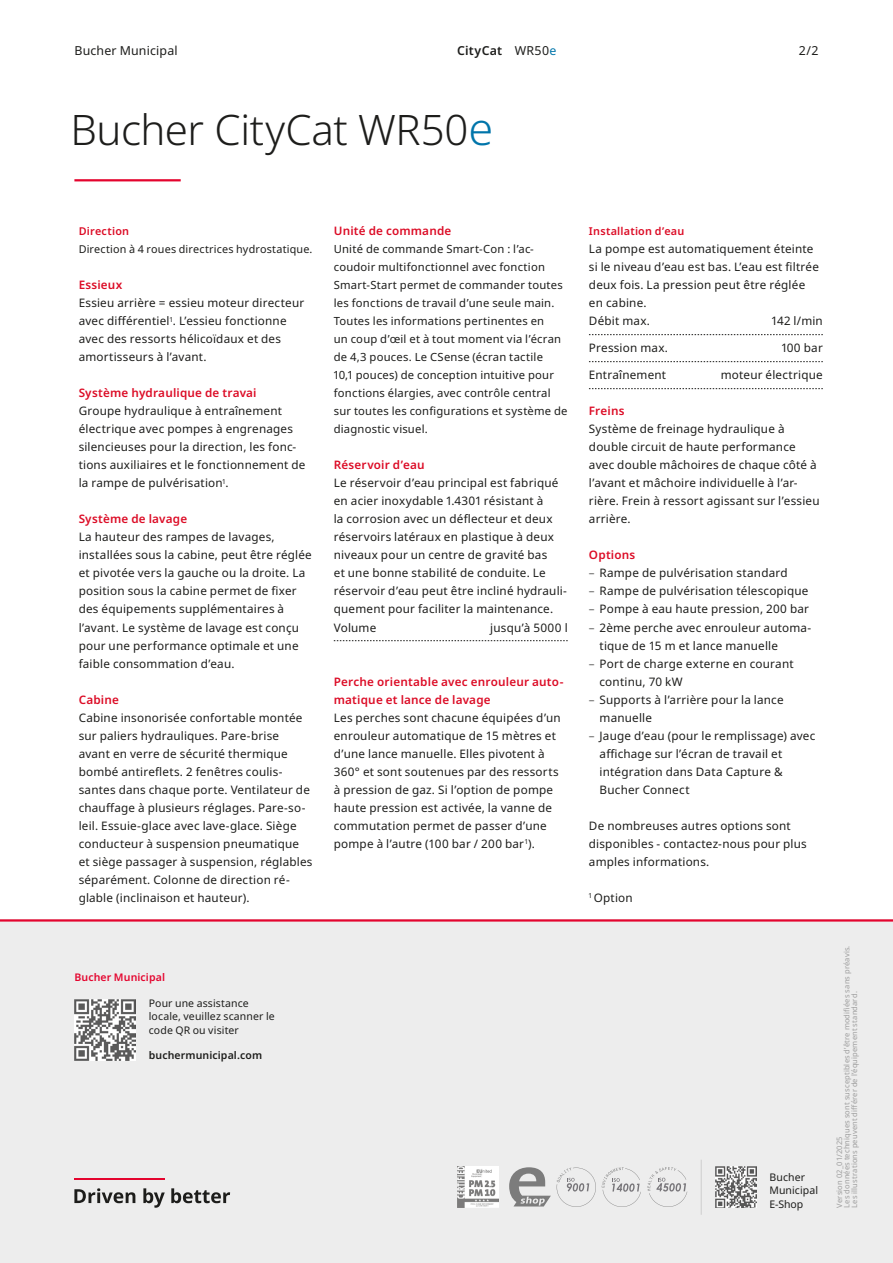
<style>
.page{position:relative;width:893px;height:1263px;background:#fff}
.page>*{position:absolute;margin:0;border:0;box-sizing:border-box;transform-origin:0 0}
.Title_28_30pt{font:300 42px "Noto Sans";letter-spacing:-.01em;color:#1d1d1b}
.Header_left_8_25_12pt{font:12.3px "Noto Sans";letter-spacing:.015em;color:#1d1d1b}
.t1{font:600 12.3px "Noto Sans";letter-spacing:.02em;color:#1d1d1b}
.Header_right_8_25_12pt{font:12.3px "Noto Sans";color:#1d1d1b}
.Copy_small_8_12pt_left{font:11.7px/18px "Noto Sans";letter-spacing:.015em;color:#1d1d1b}
.Subtitle_small_8_12pt{font:600 11.7px/18px "Noto Sans";letter-spacing:.015em;color:#dc0c26}
.Copy_small_8_12pt_left_Listing{font:11.7px/18px "Noto Sans";letter-spacing:.015em;color:#1d1d1b}
.Copy_small_Texttable_8_12pt_left{font:11.7px "Noto Sans";letter-spacing:.015em;color:#1d1d1b}
.Copy_small_8_12pt_left-2{font:600 11.7px "Noto Sans";letter-spacing:.015em;color:#dc0c26}
.Copy_small_8_12pt_left-3{font:11.25px/18px "Noto Sans";letter-spacing:.02em;color:#1d1d1b}
.Copy_small_8_12pt_left-4{font:10.8px "Noto Sans";letter-spacing:.015em;color:#1d1d1b}
.Copy_small_8_12pt_left-5{font:600 10.8px "Noto Sans";letter-spacing:.02em;color:#dc0c26}
.Subtitle_small_8_12pt-2{font:600 10.8px "Noto Sans";letter-spacing:.02em;color:#dc0c26}
.Text_7_9pt{font:10.5px/13.5px "Noto Sans";letter-spacing:.01em;color:#1d1d1b}
.Text_7_9pt-2{font:600 10.5px "Noto Sans";letter-spacing:.01em;color:#1d1d1b}
.contact_info_header_7_9{font:600 10.5px "Noto Sans";letter-spacing:.01em;color:#e4042e}
.Text_5_5_disclaimer_only{font:7.5px "Noto Sans";letter-spacing:.02em;color:#9d9d9d}
.s1{font-weight:400}
.s2{font-weight:400;color:#0075aa}
.s3{font-size:45px;color:#0075aa}
.s4{font-weight:300}
</style>
<div class="page">
<div style="left:0;top:919px;width:893px;height:344px;background:#ededed"></div>
<hr style="left:74px;top:179px;width:107px;height:2px;background:#e4042e">
<hr style="left:0;top:919px;width:893px;height:2px;background:#e4042e">
<svg style="left:334px;top:640px;width:234px;height:1px"></svg>
<svg style="left:589px;top:334px;width:234px;height:1px"></svg>
<svg style="left:589px;top:361px;width:234px;height:1px"></svg>
<svg style="left:589px;top:388px;width:234px;height:1px"></svg>
<img style="left:74px;top:999px;width:62px;height:61px">
<svg style="left:74px;top:1188px;width:61px;height:15px"></svg>
<svg style="left:143px;top:1188px;width:22px;height:20px"></svg>
<svg style="left:171px;top:1188px;width:59px;height:15px"></svg>
<hr style="left:74px;top:1178px;width:91px;height:2px;background:#e4042e">
<img style="left:715px;top:1167px;width:42px;height:41px">
<img style="left:457px;top:1167px;width:41px;height:41px">
<svg style="left:509px;top:1167px;width:42px;height:39px"></svg>
<svg style="left:557px;top:1167px;width:39px;height:40px"></svg>
<svg style="left:602px;top:1167px;width:39px;height:40px"></svg>
<svg style="left:647px;top:1167px;width:40px;height:40px"></svg>
<hr style="left:701px;top:1160px;width:1px;height:55px;background:#d1d1d1">
<p class="Header_left_8_25_12pt" style="left:74px;top:42px;width:105px">Bucher Municipal</p>
<p class="t1" style="left:457px;top:42px;width:101px">CityCat <span class="s1">WR50</span><span class="s2">e</span></p>
<p class="Header_right_8_25_12pt" style="left:799px;top:42px;width:21px">2/2</p>
<p class="Title_28_30pt" style="left:70px;top:101px;width:424px">Bucher CityCat WR50<span class="s3">e</span></p>
<p class="Subtitle_small_8_12pt-2" style="left:79px;top:224px;width:52px">Direction</p>
<p class="Copy_small_8_12pt_left-4" style="left:79px;top:242px;width:235px">Direction à 4 roues directrices hydrostatique.</p>
<p class="Subtitle_small_8_12pt" style="left:79px;top:276px;width:45px">Essieux</p>
<p class="Copy_small_8_12pt_left" style="left:79px;top:294px;width:227px">Essieu arrière = essieu moteur directeur avec différentiel<sup>1</sup>. L’essieu fonctionne avec des ressorts hélicoïdaux et des amortisseurs à l’avant.</p>
<p class="Subtitle_small_8_12pt" style="left:79px;top:384px;width:179px">Système hydraulique de travai</p>
<p class="Copy_small_8_12pt_left" style="left:79px;top:402px;width:228px">Groupe hydraulique à entraînement électrique avec pompes à engrenages silencieuses pour la direction, les fonc&shy;tions auxiliaires et le fonctionnement de la rampe de pulvérisation<sup>1</sup>.</p>
<p class="Subtitle_small_8_12pt" style="left:79px;top:510px;width:110px">Système de lavage</p>
<p class="Copy_small_8_12pt_left" style="left:79px;top:528px;width:235px">La hauteur des rampes de lavages, installées sous la cabine, peut être réglée et pivotée vers la gauche ou la droite. La position sous la cabine permet de fixer des équipements supplémentaires à l’avant. Le système de lavage est conçu pour une performance optimale et une faible consommation d’eau.</p>
<p class="Subtitle_small_8_12pt" style="left:79px;top:690px;width:42px">Cabine</p>
<p class="Copy_small_8_12pt_left" style="left:79px;top:708px;width:235px">Cabine insonorisée confortable montée sur paliers hydrauliques. Pare-brise avant en verre de sécurité thermique bombé antireflets. 2 fenêtres coulis&shy;santes dans chaque porte. Ventilateur de chauffage à plusieurs réglages. Pare-so&shy;leil. Essuie-glace avec lave-glace. Siège conducteur à suspension pneumatique et siège passager à suspension, réglables séparément. Colonne de direction ré&shy;glable (inclinaison et hauteur).</p>
<p class="Copy_small_8_12pt_left-2" style="left:334px;top:223px;width:119px">Unité de commande</p>
<p class="Copy_small_8_12pt_left-3" style="left:334px;top:241px;width:235px">Unité de commande Smart-Con : l’ac&shy;coudoir multifonctionnel avec fonction Smart-Start permet de commander toutes les fonctions de travail d’une seule main.<br>Toutes les informations pertinentes en<br>un coup d’œil et à tout moment via l’écran de 4,3 pouces. Le CSense (écran tactile<br>10,1 pouces) de conception intuitive pour fonctions élargies, avec contrôle central sur toutes les configurations et système de diagnostic visuel.</p>
<p class="Subtitle_small_8_12pt" style="left:334px;top:456px;width:92px">Réservoir d’eau</p>
<p class="Copy_small_8_12pt_left" style="left:334px;top:474px;width:235px">Le réservoir d’eau principal est fabriqué en acier inoxydable 1.4301 résistant à<br>la corrosion avec un déflecteur et deux réservoirs latéraux en plastique à deux niveaux pour un centre de gravité bas<br>et une bonne stabilité de conduite. Le réservoir d’eau peut être incliné hydrauli&shy;quement pour faciliter la maintenance.</p>
<p class="Copy_small_Texttable_8_12pt_left" style="left:334px;top:619px;width:44px">Volume</p>
<p class="Copy_small_Texttable_8_12pt_left" style="left:490px;top:619px;width:79px">jusqu’à 5000 l</p>
<p class="Subtitle_small_8_12pt" style="left:334px;top:672px;width:231px">Perche orientable avec enrouleur auto&shy;matique et lance de lavage</p>
<p class="Copy_small_8_12pt_left" style="left:334px;top:708px;width:228px">Les perches sont chacune équipées d’un enrouleur automatique de 15 mètres et d’une lance manuelle. Elles pivotent à 360° et sont soutenues par des ressorts à pression de gaz. Si l’option de pompe haute pression est activée, la vanne de commutation permet de passer d’une pompe à l’autre (100 bar / 200 bar<sup>1</sup>).</p>
<p class="contact_info_header_7_9" style="left:74px;top:970px;width:92px">Bucher Municipal</p>
<p class="Text_7_9pt" style="left:149px;top:996px;width:102px">Pour une assistance</p>
<p class="Text_7_9pt" style="left:149px;top:1010px;width:127px">locale, veuillez scanner le</p>
<p class="Text_7_9pt" style="left:149px;top:1023px;width:92px">code QR ou visiter</p>
<p class="Text_7_9pt-2" style="left:149px;top:1048px;width:115px">buchermunicipal.com</p>
<p class="Copy_small_8_12pt_left-5" style="left:589px;top:224px;width:97px">Installation d’eau</p>
<p class="Copy_small_8_12pt_left" style="left:589px;top:240px;width:232px">La pompe est automatiquement éteinte si le niveau d’eau est bas. L’eau est filtrée deux fois. La pression peut être réglée en cabine.</p>
<p class="Copy_small_Texttable_8_12pt_left" style="left:589px;top:313px;width:63px">Débit max.</p>
<p class="Copy_small_Texttable_8_12pt_left" style="left:772px;top:313px;width:52px">142 l/min</p>
<p class="Copy_small_Texttable_8_12pt_left" style="left:589px;top:340px;width:81px">Pression max.</p>
<p class="Copy_small_Texttable_8_12pt_left" style="left:782px;top:340px;width:43px">100 bar</p>
<p class="Copy_small_Texttable_8_12pt_left" style="left:589px;top:367px;width:79px">Entraînement</p>
<p class="Copy_small_Texttable_8_12pt_left" style="left:721px;top:367px;width:104px">moteur électrique</p>
<p class="Subtitle_small_8_12pt" style="left:589px;top:402px;width:37px">Freins</p>
<p class="Copy_small_8_12pt_left" style="left:589px;top:420px;width:232px">Système de freinage hydraulique à double circuit de haute performance avec double mâchoires de chaque côté à l’avant et mâchoire individuelle à l’ar&shy;rière. Frein à ressort agissant sur l’essieu arrière.</p>
<p class="Subtitle_small_8_12pt" style="left:589px;top:546px;width:48px">Options</p>
<p class="Copy_small_8_12pt_left" style="left:589px;top:564px;width:200px"><span class="s4">–</span> Rampe de pulvérisation standard</p>
<p class="Copy_small_8_12pt_left" style="left:589px;top:582px;width:221px"><span class="s4">–</span> Rampe de pulvérisation télescopique</p>
<p class="Copy_small_8_12pt_left" style="left:589px;top:600px;width:222px"><span class="s4">–</span> Pompe à eau haute pression, 200 bar</p>
<p class="Copy_small_8_12pt_left" style="left:600px;top:618px;width:213px;text-indent:-11px"><span class="s4">–</span> 2ème perche avec enrouleur automa&shy;tique de 15 m et lance manuelle</p>
<p class="Copy_small_8_12pt_left" style="left:600px;top:654px;width:196px;text-indent:-11px"><span class="s4">–</span> Port de charge externe en courant continu, 70 kW</p>
<p class="Copy_small_8_12pt_left" style="left:600px;top:690px;width:186px;text-indent:-11px"><span class="s4">–</span> Supports à l’arrière pour la lance manuelle</p>
<p class="Copy_small_8_12pt_left" style="left:600px;top:726px;width:217px;text-indent:-11px"><span class="s4">–</span> Jauge d’eau (pour le remplissage) avec affichage sur l’écran de travail et intégration dans Data Capture &amp;<br>Bucher Connect</p>
<p class="Copy_small_8_12pt_left_Listing" style="left:589px;top:816px;width:203px">De nombreuses autres options sont</p>
<p class="Copy_small_8_12pt_left_Listing" style="left:589px;top:834px;width:219px">disponibles - contactez-nous pour plus amples informations.</p>
<p class="Copy_small_8_12pt_left" style="left:589px;top:888px;width:45px"><sup>1</sup> Option</p>
<p class="Text_7_9pt" style="left:769px;top:1170px;width:50px">Bucher<br>Municipal<br>E-Shop</p>
<p class="Text_5_5_disclaimer_only" style="left:842px;top:1208px;width:264px;rotate:-90deg">Les données techniques sont susceptibles d’être modifiées sans préavis.</p>
<p class="Text_5_5_disclaimer_only" style="left:849px;top:1208px;width:218px;rotate:-90deg">Les illustrations peuvent différer de l’équipement standard.</p>
<p class="Text_5_5_disclaimer_only" style="left:834px;top:1208px;width:73px;rotate:-90deg">Version 02_01/2025</p>
</div>
